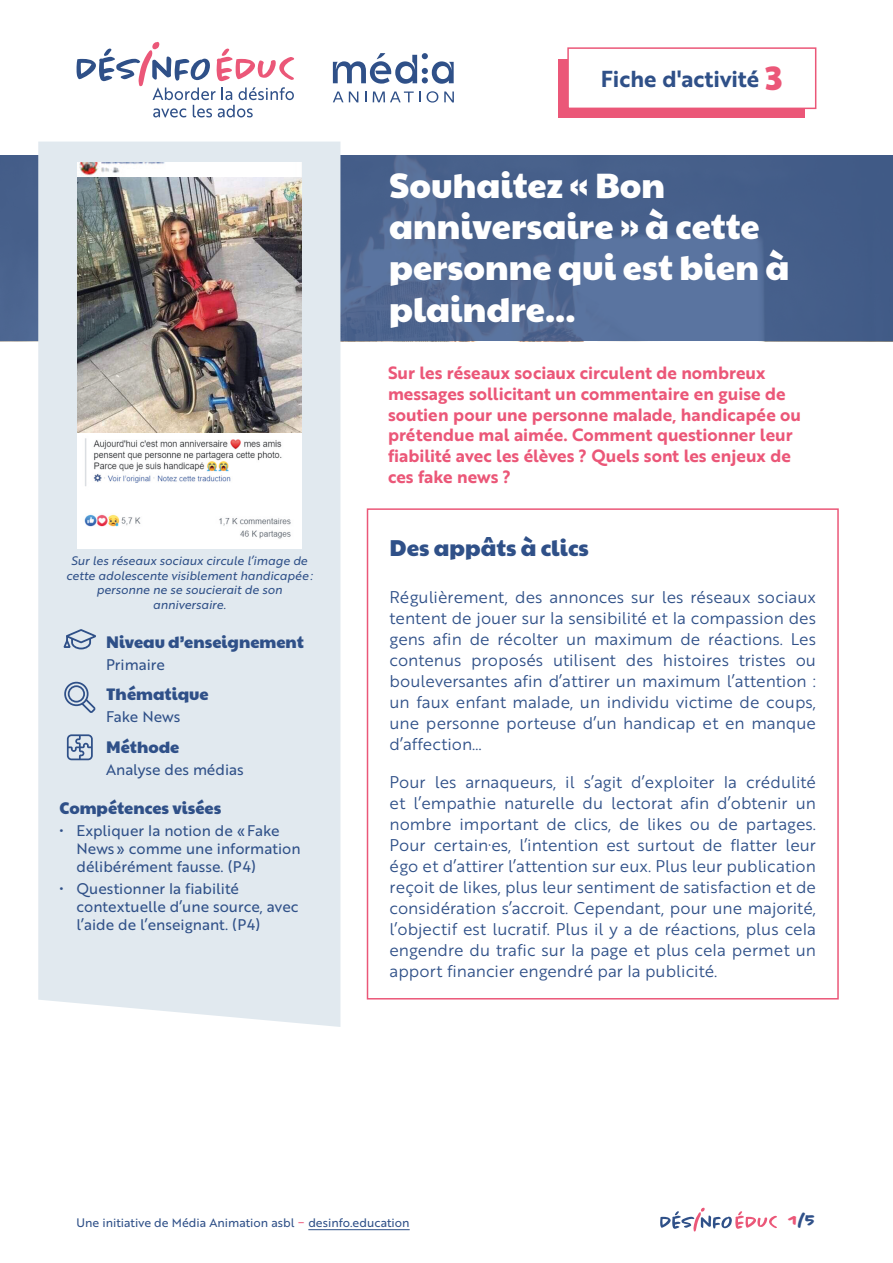
<style>
.page{position:relative;width:893px;height:1263px;background:#fff}
.page>*{position:absolute;margin:0;border:0;box-sizing:border-box;transform-origin:0 0}
.Titre_fiche{font:34.5px/41.4px "Paytone One";color:#fff}
.t1{font:22.5px "Brother 1816 Bold";color:#2f5088}
.Titre1_intro{font:22.5px "Paytone One";color:#2f5088}
.t2{font:700 18px "Chantal";color:#2f5088}
.Chapeau_intro{font:17.25px/20.7px "Brother 1816 Bold";color:#eb5778}
.Txt_intro{font:16.5px/21px "Brother 1816 Book";color:#2f5088;text-align:justify}
.Titre_encart_infos{font:16.5px "Paytone One";color:#2f5088}
.Txt_encart_infos{font:15px/18px "Brother 1816 Regular";color:#2f5088}
.Légende_img_encart_i{font:12px/14.4px "Brother 1816 Regular Italic";color:#2f5088;text-align:center}
.t3{font:12px "Brother 1816 Regular";color:#2f5088}
.s1{font-family:"Paytone One";font-size:34.5px;color:#eb5778}
.s2{color:#eb5778}
</style>
<div class="page">
<hr style="left:308px;top:1229px;width:102px;height:1px;background:#2f5088">
<svg style="left:660px;top:1208px;width:117px;height:23px"></svg>
<svg style="left:76px;top:42px;width:218px;height:75px"></svg>
<svg style="left:333px;top:92px;width:10px;height:10px"></svg>
<svg style="left:349px;top:92px;width:9px;height:10px"></svg>
<svg style="left:373px;top:92px;width:48px;height:10px"></svg>
<svg style="left:427px;top:91px;width:11px;height:12px"></svg>
<svg style="left:444px;top:92px;width:10px;height:10px"></svg>
<svg style="left:333px;top:53px;width:121px;height:31px"></svg>
<div style="left:559px;top:59px;width:246px;height:58px;background:#eb5778"></div>
<div style="left:568px;top:48px;width:248px;height:60px;background:#fff"></div>
<div style="left:567px;top:47px;width:249px;height:62px;border:2px solid #eb5778"></div>
<svg style="left:0;top:156px;width:893px;height:185px;background:#4c6590"></svg>
<div style="left:367px;top:508px;width:472px;height:491px;border:2px solid #eb5778"></div>
<div style="left:38px;top:142px;width:302px;height:885px;background:#e1e9ef"></div>
<img style="left:77px;top:163px;width:224px;height:15px">
<img style="left:77px;top:433px;width:224px;height:115px">
<svg style="left:64px;top:629px;width:32px;height:20px"></svg>
<svg style="left:63px;top:682px;width:33px;height:31px"></svg>
<svg style="left:67px;top:734px;width:26px;height:26px"></svg>
<img style="left:77px;top:178px;width:224px;height:255px">
<h2 class="t1" style="left:601px;top:62px;width:184px">Fiche d'activité <span class="s1">3</span></h2>
<p class="Titre_fiche" style="left:389px;top:161px;width:402px">Souhaitez « Bon anniversaire » à cette personne qui est bien à plaindre...</p>
<p class="Légende_img_encart_i" style="left:66px;top:553px;width:248px">Sur les réseaux sociaux circule l’image de cette adolescente visiblement handicapée: personne ne se soucierait de son anniversaire.</p>
<p class="Titre_encart_infos" style="left:106px;top:626px;width:199px">Niveau d’enseignement</p>
<p class="Txt_encart_infos" style="left:106px;top:655px;width:60px">Primaire</p>
<p class="Titre_encart_infos" style="left:106px;top:679px;width:104px">Thématique</p>
<p class="Txt_encart_infos" style="left:106px;top:707px;width:76px">Fake News</p>
<p class="Titre_encart_infos" style="left:106px;top:732px;width:75px">Méthode</p>
<p class="Txt_encart_infos" style="left:106px;top:760px;width:139px">Analyse des médias</p>
<p class="Titre_encart_infos" style="left:60px;top:793px;width:163px">Compétences visées</p>
<p class="Txt_encart_infos" style="left:77px;top:821px;width:226px;text-indent:-17px">• Expliquer la notion de «Fake<br>News» comme une information délibérément fausse. (P4)</p>
<p class="Txt_encart_infos" style="left:77px;top:879px;width:224px;text-indent:-17px">• Questionner la fiabilité contextuelle d’une source, avec l’aide de l’enseignant. (P4)</p>
<p class="Chapeau_intro" style="left:388px;top:362px;width:415px">Sur les réseaux sociaux circulent de nombreux messages sollicitant un commentaire en guise de soutien pour une personne malade, handicapée ou prétendue mal aimée. Comment questionner leur fiabilité avec les élèves ? Quels sont les enjeux de ces fake news ?</p>
<p class="Titre1_intro" style="left:389px;top:528px;width:201px">Des appâts à clics</p>
<p class="Txt_intro" style="left:389px;top:586px;width:428px">Régulièrement, des annonces sur les réseaux sociaux tentent de jouer sur la sensibilité et la compassion des gens afin de récolter un maximum de réactions. Les contenus proposés utilisent des histoires tristes ou bouleversantes afin d’attirer un maximum l’attention : un faux enfant malade, un individu victime de coups, une personne porteuse d’un handicap et en manque d’affection…</p>
<p class="Txt_intro" style="left:389px;top:771px;width:428px">Pour les arnaqueurs, il s’agit d’exploiter la crédulité et l’empathie naturelle du lectorat afin d’obtenir un nombre important de clics, de likes ou de partages.<br>Pour certain∙es, l’intention est surtout de flatter leur égo et d’attirer l’attention sur eux. Plus leur publication reçoit de likes, plus leur sentiment de satisfaction et de considération s’accroit. Cependant, pour une majorité, l’objectif est lucratif. Plus il y a de réactions, plus cela engendre du trafic sur la page et plus cela permet un apport financier engendré par la publicité.</p>
<p class="t3" style="left:77px;top:1214px;width:335px">Une initiative de Média Animation asbl <span class="s2">−</span> desinfo.education</p>
<p class="t2" style="left:789px;top:1210px;width:29px"><span class="s2">1</span>/5</p>
</div>
